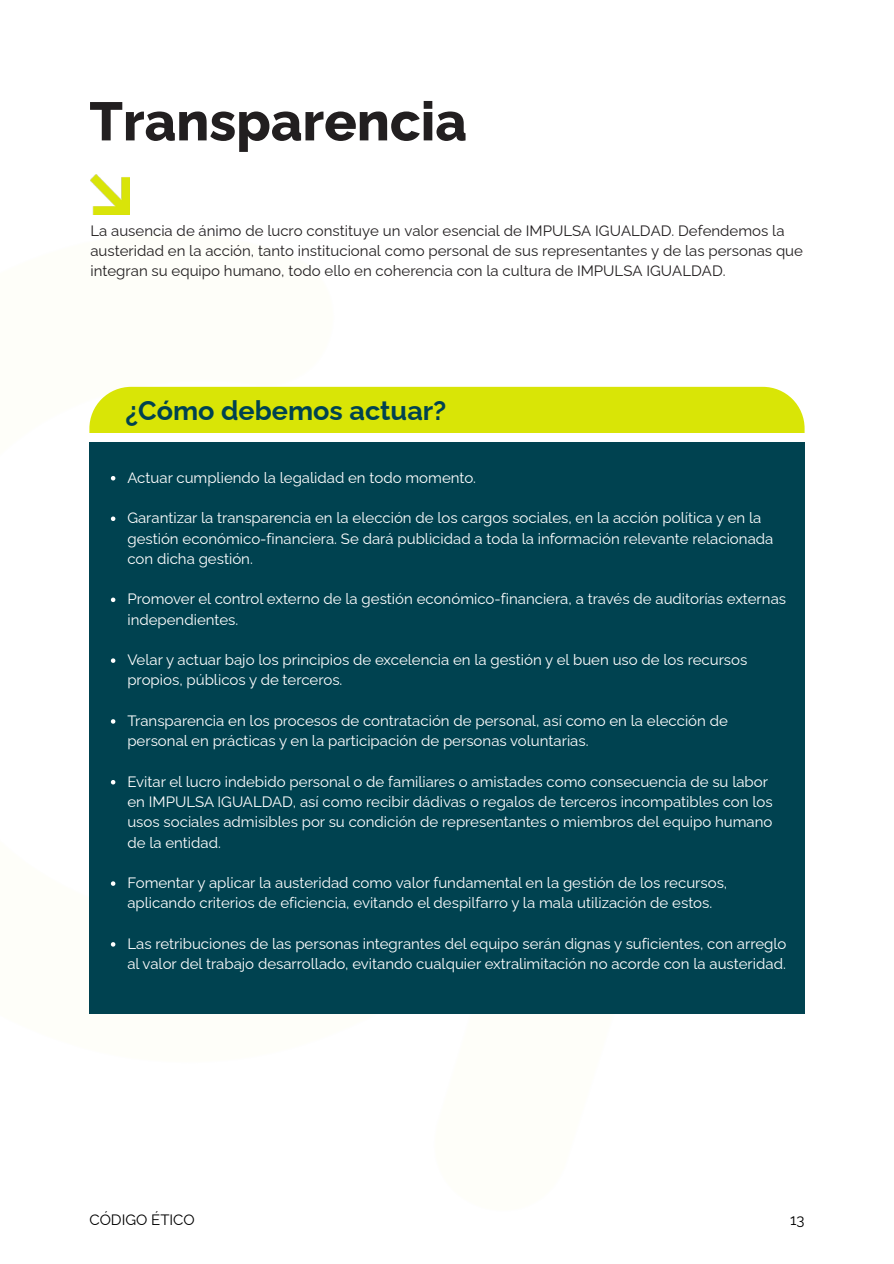
<style>
.page{position:relative;width:894px;height:1264px;background:#fff}
.page>*{position:absolute;margin:0;border:0;box-sizing:border-box;transform-origin:0 0}
.t1{font:800 54px "Raleway";color:#221f20}
.t2{font:700 27px "Raleway";color:#004250}
.t3{font:15px/20.2px "Raleway";color:#fff}
.t4{font:15px/20.2px "Raleway";color:#221f20}
.t5{font:15px "Raleway";color:#000}
</style>
<div class="page">
<img style="left:90px;top:175px;width:40px;height:39px">
<div style="left:89px;top:387px;width:715px;height:46px;background:#d9e506"></div>
<div style="left:89px;top:443px;width:715px;height:570px;background:#004250"></div>
<svg style="left:111px;top:476px;width:4px;height:4px"></svg>
<svg style="left:111px;top:516px;width:4px;height:5px"></svg>
<svg style="left:111px;top:597px;width:4px;height:5px"></svg>
<svg style="left:111px;top:658px;width:4px;height:5px"></svg>
<svg style="left:111px;top:719px;width:4px;height:4px"></svg>
<svg style="left:111px;top:780px;width:4px;height:4px"></svg>
<svg style="left:111px;top:881px;width:4px;height:4px"></svg>
<svg style="left:111px;top:942px;width:4px;height:4px"></svg>
<h1 class="t1" style="left:89px;top:90px;width:379px">Transparencia</h1>
<p class="t4" style="left:90px;top:220px;width:713px">La ausencia de ánimo de lucro constituye un valor esencial de IMPULSA IGUALDAD. Defendemos la austeridad en la acción, tanto institucional como personal de sus representantes y de las personas que integran su equipo humano, todo ello en coherencia con la cultura de IMPULSA IGUALDAD.</p>
<h2 class="t2" style="left:126px;top:394px;width:322px">¿Cómo debemos actuar?</h2>
<p class="t3" style="left:127px;top:467px;width:350px">Actuar cumpliendo la legalidad en todo momento.</p>
<p class="t3" style="left:127px;top:508px;width:647px">Garantizar la transparencia en la elección de los cargos sociales, en la acción política y en la gestión económico-financiera. Se dará publicidad a toda la información relevante relacionada con dicha gestión.</p>
<p class="t3" style="left:127px;top:589px;width:660px">Promover el control externo de la gestión económico-financiera, a través de auditorías externas independientes.</p>
<p class="t3" style="left:127px;top:649px;width:621px">Velar y actuar bajo los principios de excelencia en la gestión y el buen uso de los recursos propios, públicos y de terceros.</p>
<p class="t3" style="left:127px;top:710px;width:602px">Transparencia en los procesos de contratación de personal, así como en la elección de personal en prácticas y en la participación de personas voluntarias.</p>
<p class="t3" style="left:127px;top:771px;width:646px">Evitar el lucro indebido personal o de familiares o amistades como consecuencia de su labor en IMPULSA IGUALDAD, así como recibir dádivas o regalos de terceros incompatibles con los usos sociales admisibles por su condición de representantes o miembros del equipo humano de la entidad.</p>
<p class="t3" style="left:127px;top:872px;width:601px">Fomentar y aplicar la austeridad como valor fundamental en la gestión de los recursos, aplicando criterios de eficiencia, evitando el despilfarro y la mala utilización de estos.</p>
<p class="t3" style="left:127px;top:933px;width:660px">Las retribuciones de las personas integrantes del equipo serán dignas y suficientes, con arreglo al valor del trabajo desarrollado, evitando cualquier extralimitación no acorde con la austeridad.</p>
<p class="t5" style="left:89px;top:1210px;width:107px">CÓDIGO ÉTICO</p>
<p class="t5" style="left:789px;top:1210px;width:16px">13</p>
</div>
